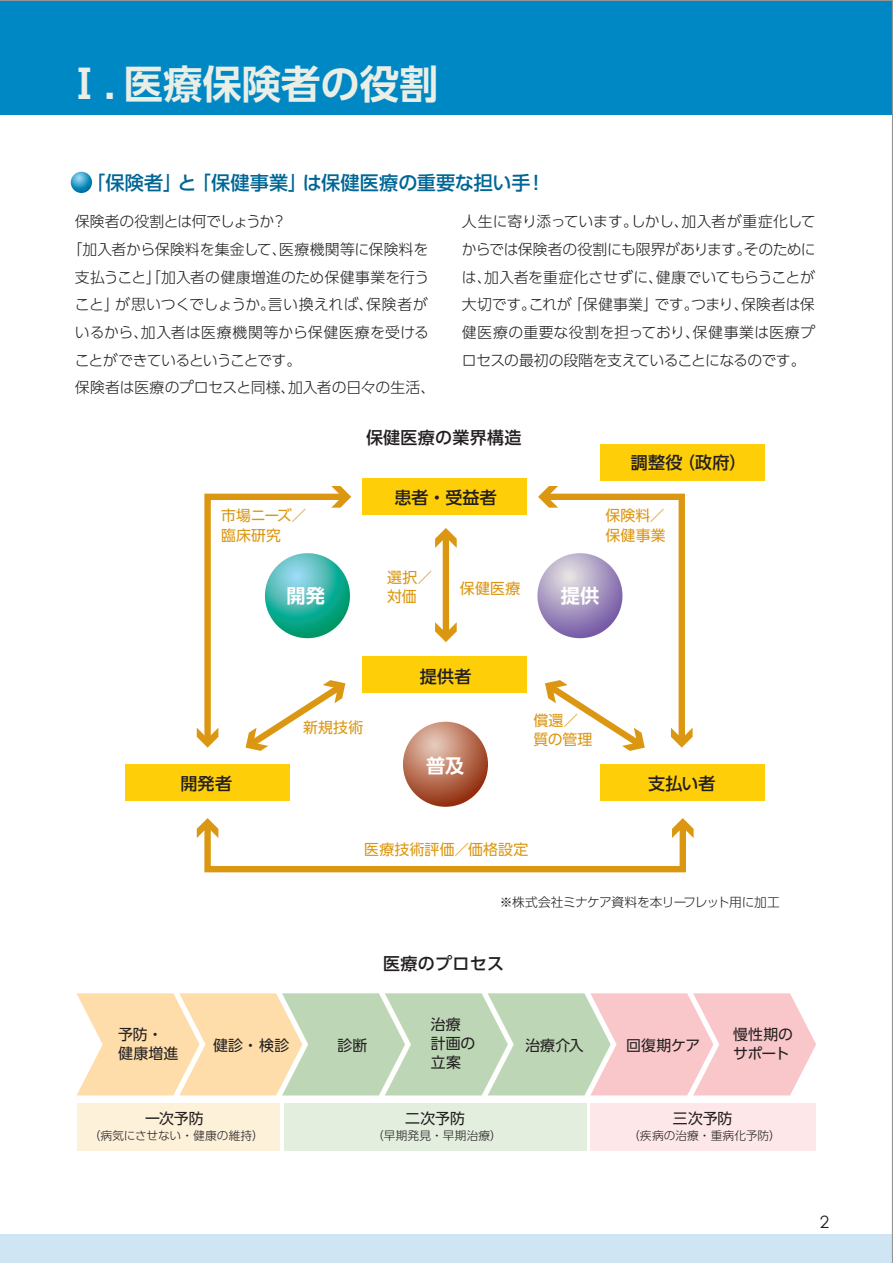
<style>
.page{position:relative;width:893px;height:1263px;background:#fff}
.page>*{position:absolute;margin:0;border:0;box-sizing:border-box;transform-origin:0 0}
.t1{font:700 39.3px "UD Shin Go Pro De";color:#e9eee6}
.t2{font:500 19.2px "UD Shin Go Pro";letter-spacing:.005em;color:#006695}
.t3{font:700 19.2px "UD Shin Go Pro De";color:#fff}
.t4{font:500 16.95px "UD Shin Go Pro";letter-spacing:.02em;color:#231f20}
.t5{font:16.95px "Century Gothic";color:#231f20}
.t6{font:300 14.85px/27.6px "UD Shin Go Pro";letter-spacing:-.01em;color:#231f20;text-align:justify}
.t7{font:14.85px/19.2px "UD Shin Go Pro";color:#231f20}
.t8{font:14.85px/19.2px "UD Shin Go Pro";letter-spacing:.015em;color:#db9712}
.t9{font:300 14.85px "UD Shin Go Pro";letter-spacing:.02em;color:#231f20}
.t10{font:300 14.85px "UD Shin Go Pro";letter-spacing:-.07em;color:#231f20}
.t11{font:300 14.85px "UD Shin Go Pro";letter-spacing:-.045em;color:#231f20}
.t12{font:300 12.75px "UD Shin Go Pro";letter-spacing:-.045em;color:#231f20}
.t13{font:300 11.7px "UD Shin Go Pro";letter-spacing:.01em;color:#231f20}
</style>
<div class="page">
<div style="left:363px;top:479px;width:164px;height:36px;background:#fece08"></div>
<div style="left:601px;top:444px;width:164px;height:36px;background:#fece08"></div>
<div style="left:363px;top:657px;width:164px;height:36px;background:#fece08"></div>
<div style="left:125px;top:764px;width:165px;height:37px;background:#fece08"></div>
<div style="left:601px;top:764px;width:164px;height:37px;background:#fece08"></div>
<div style="left:443px;top:535px;width:6px;height:100px;background:#db9712"></div>
<svg style="left:435px;top:528px;width:22px;height:20px"></svg>
<svg style="left:435px;top:622px;width:22px;height:20px"></svg>
<svg style="left:197px;top:486px;width:154px;height:265px"></svg>
<svg style="left:538px;top:486px;width:155px;height:265px"></svg>
<div style="left:204px;top:822px;width:482px;height:50px;border:6px solid #db9712"></div>
<svg style="left:197px;top:818px;width:21px;height:20px"></svg>
<svg style="left:672px;top:818px;width:22px;height:20px"></svg>
<svg style="left:265px;top:553px;width:85px;height:85px;background:#3bb5a7"></svg>
<svg style="left:537px;top:553px;width:85px;height:85px;background:#aa9ac2"></svg>
<svg style="left:403px;top:722px;width:85px;height:85px;background:#ba775d"></svg>
<div style="left:77px;top:1103px;width:202px;height:48px;background:#fef1da"></div>
<div style="left:0;top:1234px;width:893px;height:29px;background:#d0e5f3"></div>
<div style="left:0;top:0;width:893px;height:115px;background:#0088c5"></div>
<svg style="left:71px;top:172px;width:21px;height:21px"></svg>
<svg style="left:77px;top:993px;width:739px;height:102px;background:#e3d7bd"></svg>
<div style="left:284px;top:1103px;width:303px;height:48px;background:#e3eede"></div>
<div style="left:590px;top:1103px;width:226px;height:48px;background:#fde7e8"></div>
<h1 class="t1" style="left:65px;top:52px;width:375px">Ⅰ．医療保険者の役割</h1>
<p class="t2" style="left:86px;top:167px;width:461px">「保険者」と「保健事業」は保健医療の重要な担い手！</p>
<p class="t11" style="left:75px;top:210px;width:213px">保険者の役割とは何でしょうか？</p>
<p class="t6" style="left:67px;top:235px;width:362px">「加入者から保険料を集金して、医療機関等に保険料を</p>
<p class="t6" style="left:75px;top:263px;width:356px">支払うこと」「加入者の健康増進のため保健事業を行う</p>
<p class="t6" style="left:75px;top:290px;width:354px">こと」が思いつくでしょうか。言い換えれば、保険者が</p>
<p class="t9" style="left:75px;top:320px;width:356px">いるから、加入者は医療機関等から保健医療を受ける</p>
<p class="t10" style="left:75px;top:348px;width:228px">ことができているということです。</p>
<p class="t6" style="left:75px;top:373px;width:362px">保険者は医療のプロセスと同様、加入者の日々の生活、</p>
<p class="t6" style="left:462px;top:207px;width:355px">人生に寄り添っています。しかし、加入者が重症化してからでは保険者の役割にも限界があります。そのためには、加入者を重症化させずに、健康でいてもらうことが大切です。これが「保健事業」です。つまり、保険者は保健医療の重要な役割を担っており、保健事業は医療プロセスの最初の段階を支えていることになるのです。</p>
<p class="t8" style="left:221px;top:506px;width:87px">市場ニーズ／臨床研究</p>
<p class="t4" style="left:366px;top:424px;width:157px">保健医療の業界構造</p>
<p class="t4" style="left:394px;top:484px;width:104px">患者・受益者</p>
<p class="t4" style="left:631px;top:449px;width:117px">調整役（政府）</p>
<p class="t8" style="left:605px;top:506px;width:62px">保険料／保健事業</p>
<p class="t8" style="left:387px;top:567px;width:47px">選択／対価</p>
<p class="t8" style="left:460px;top:578px;width:62px">保健医療</p>
<p class="t3" style="left:287px;top:580px;width:40px">開発</p>
<p class="t3" style="left:561px;top:580px;width:40px">提供</p>
<p class="t4" style="left:420px;top:662px;width:53px">提供者</p>
<p class="t8" style="left:303px;top:717px;width:62px">新規技術</p>
<p class="t8" style="left:533px;top:710px;width:61px">償還／質の管理</p>
<p class="t3" style="left:426px;top:750px;width:40px">普及</p>
<p class="t4" style="left:181px;top:770px;width:53px">開発者</p>
<p class="t4" style="left:648px;top:770px;width:69px">支払い者</p>
<p class="t8" style="left:364px;top:840px;width:166px">医療技術評価／価格設定</p>
<p class="t12" style="left:500px;top:892px;width:281px">※株式会社ミナケア資料を本リーフレット用に加工</p>
<p class="t4" style="left:383px;top:949px;width:122px">医療のプロセス</p>
<p class="t7" style="left:118px;top:1024px;width:62px">予防・健康増進</p>
<p class="t7" style="left:431px;top:1014px;width:46px">治療計画の立案</p>
<p class="t7" style="left:733px;top:1024px;width:62px">慢性期のサポート</p>
<p class="t7" style="left:338px;top:1035px;width:31px">診断</p>
<p class="t7" style="left:525px;top:1035px;width:60px">治療介入</p>
<p class="t7" style="left:626px;top:1035px;width:76px">回復期ケア</p>
<p class="t7" style="left:213px;top:1035px;width:78px">健診・ 検診</p>
<p class="t7" style="left:145px;top:1108px;width:60px">一次予防</p>
<p class="t13" style="left:89px;top:1126px;width:177px">（病気にさせない・健康の維持）</p>
<p class="t7" style="left:405px;top:1108px;width:61px">二次予防</p>
<p class="t13" style="left:372px;top:1126px;width:131px">（早期発見・早期治療）</p>
<p class="t7" style="left:673px;top:1108px;width:61px">三次予防</p>
<p class="t13" style="left:628px;top:1126px;width:154px">（疾病の治療・重病化予防）</p>
<p class="t5" style="left:820px;top:1210px;width:11px">2</p>
</div>
